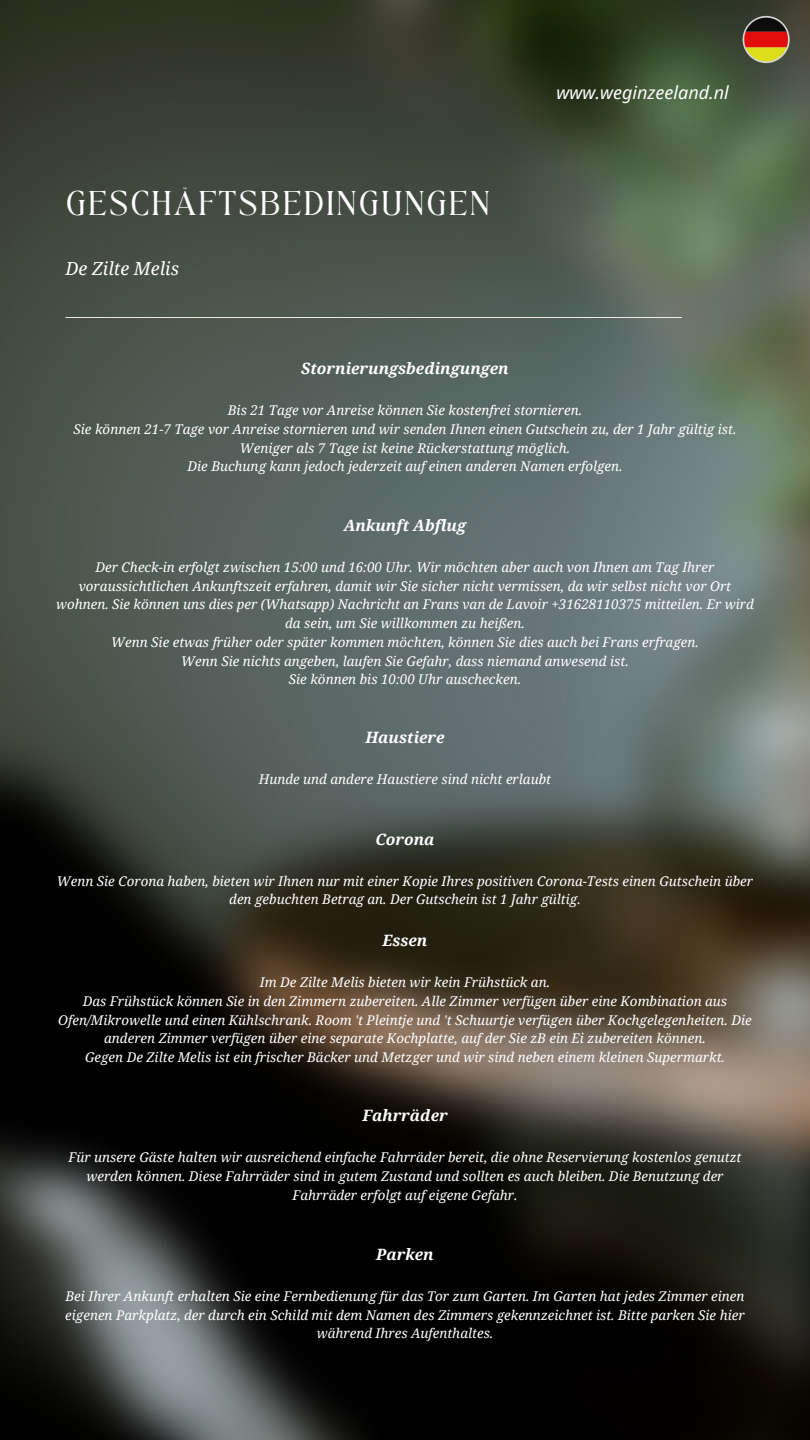
<style>
.page{position:relative;width:810px;height:1440px;background:#fff}
.page>*{position:absolute;margin:0;border:0;box-sizing:border-box;transform-origin:0 0}
.t1{font:24px "TAN Angleton";letter-spacing:.055em;color:#fff}
.t2{font:italic 18px "Noto Sans";color:#fff}
.t3{font:italic 18px "Noto Serif";color:#fff}
.t4{font:italic 700 15.6px "Noto Serif";color:#fff}
.t5{font:italic 13.4px/18.8px "Noto Serif";color:#fff;text-align:center}
</style>
<div class="page">
<img style="left:0;top:0;width:810px;height:1440px">
<hr style="left:66px;top:317px;width:616px;height:1px;background:#fff5eb">
<svg style="left:743px;top:16px;width:47px;height:47px;background:#93552e"></svg>
<p class="t1" style="left:65px;top:191px;width:427px">GESCHÄFTSBEDINGUNGEN</p>
<p class="t3" style="left:65px;top:255px;width:115px">De Zilte Melis</p>
<p class="t4" style="left:301px;top:357px;width:209px">Stornierungsbedingungen</p>
<p class="t2" style="left:557px;top:79px;width:174px">www.weginzeeland.nl</p>
<p class="t5" style="left:228px;top:400px;width:356px">Bis 21 Tage vor Anreise können Sie kostenfrei stornieren.</p>
<p class="t5" style="left:74px;top:419px;width:664px">Sie können 21-7 Tage vor Anreise stornieren und wir senden Ihnen einen Gutschein zu, der 1 Jahr gültig ist.</p>
<p class="t5" style="left:240px;top:438px;width:332px">Weniger als 7 Tage ist keine Rückerstattung möglich.</p>
<p class="t5" style="left:187px;top:457px;width:437px">Die Buchung kann jedoch jederzeit auf einen anderen Namen erfolgen.</p>
<p class="t4" style="left:344px;top:514px;width:124px">Ankunft Abflug</p>
<p class="t5" style="left:56px;top:557px;width:699px">Der Check-in erfolgt zwischen 15:00 und 16:00 Uhr. Wir möchten aber auch von Ihnen am Tag Ihrer voraussichtlichen Ankunftszeit erfahren, damit wir Sie sicher nicht vermissen, da wir selbst nicht vor Ort wohnen. Sie können uns dies per (Whatsapp) Nachricht an Frans van de Lavoir +31628110375 mitteilen. Er wird da sein, um Sie willkommen zu heißen.</p>
<p class="t5" style="left:111px;top:632px;width:589px">Wenn Sie etwas früher oder später kommen möchten, können Sie dies auch bei Frans erfragen.</p>
<p class="t5" style="left:181px;top:651px;width:449px">Wenn Sie nichts angeben, laufen Sie Gefahr, dass niemand anwesend ist.</p>
<p class="t5" style="left:289px;top:670px;width:234px">Sie können bis 10:00 Uhr auschecken.</p>
<p class="t4" style="left:365px;top:726px;width:81px">Haustiere</p>
<p class="t5" style="left:259px;top:769px;width:294px">Hunde und andere Haustiere sind nicht erlaubt</p>
<p class="t4" style="left:375px;top:828px;width:61px">Corona</p>
<p class="t5" style="left:57px;top:871px;width:698px">Wenn Sie Corona haben, bieten wir Ihnen nur mit einer Kopie Ihres positiven Corona-Tests einen Gutschein über den gebuchten Betrag an. Der Gutschein ist 1 Jahr gültig.</p>
<p class="t4" style="left:383px;top:930px;width:46px">Essen</p>
<p class="t5" style="left:260px;top:973px;width:292px">Im De Zilte Melis bieten wir kein Frühstück an.</p>
<p class="t5" style="left:58px;top:991px;width:695px">Das Frühstück können Sie in den Zimmern zubereiten. Alle Zimmer verfügen über eine Kombination aus<br>Ofen/Mikrowelle und einen Kühlschrank. Room 't Pleintje und 't Schuurtje verfügen über Kochgelegenheiten. Die anderen Zimmer verfügen über eine separate Kochplatte, auf der Sie zB ein Ei zubereiten können.</p>
<p class="t5" style="left:85px;top:1048px;width:641px">Gegen De Zilte Melis ist ein frischer Bäcker und Metzger und wir sind neben einem kleinen Supermarkt.</p>
<p class="t4" style="left:362px;top:1105px;width:87px">Fahrräder</p>
<p class="t5" style="left:69px;top:1148px;width:674px">Für unsere Gäste halten wir ausreichend einfache Fahrräder bereit, die ohne Reservierung kostenlos genutzt werden können. Diese Fahrräder sind in gutem Zustand und sollten es auch bleiben. Die Benutzung der<br>Fahrräder erfolgt auf eigene Gefahr.</p>
<p class="t4" style="left:376px;top:1243px;width:59px">Parken</p>
<p class="t5" style="left:65px;top:1286px;width:681px">Bei Ihrer Ankunft erhalten Sie eine Fernbedienung für das Tor zum Garten. Im Garten hat jedes Zimmer einen eigenen Parkplatz, der durch ein Schild mit dem Namen des Zimmers gekennzeichnet ist. Bitte parken Sie hier während Ihres Aufenthaltes.</p>
</div>
